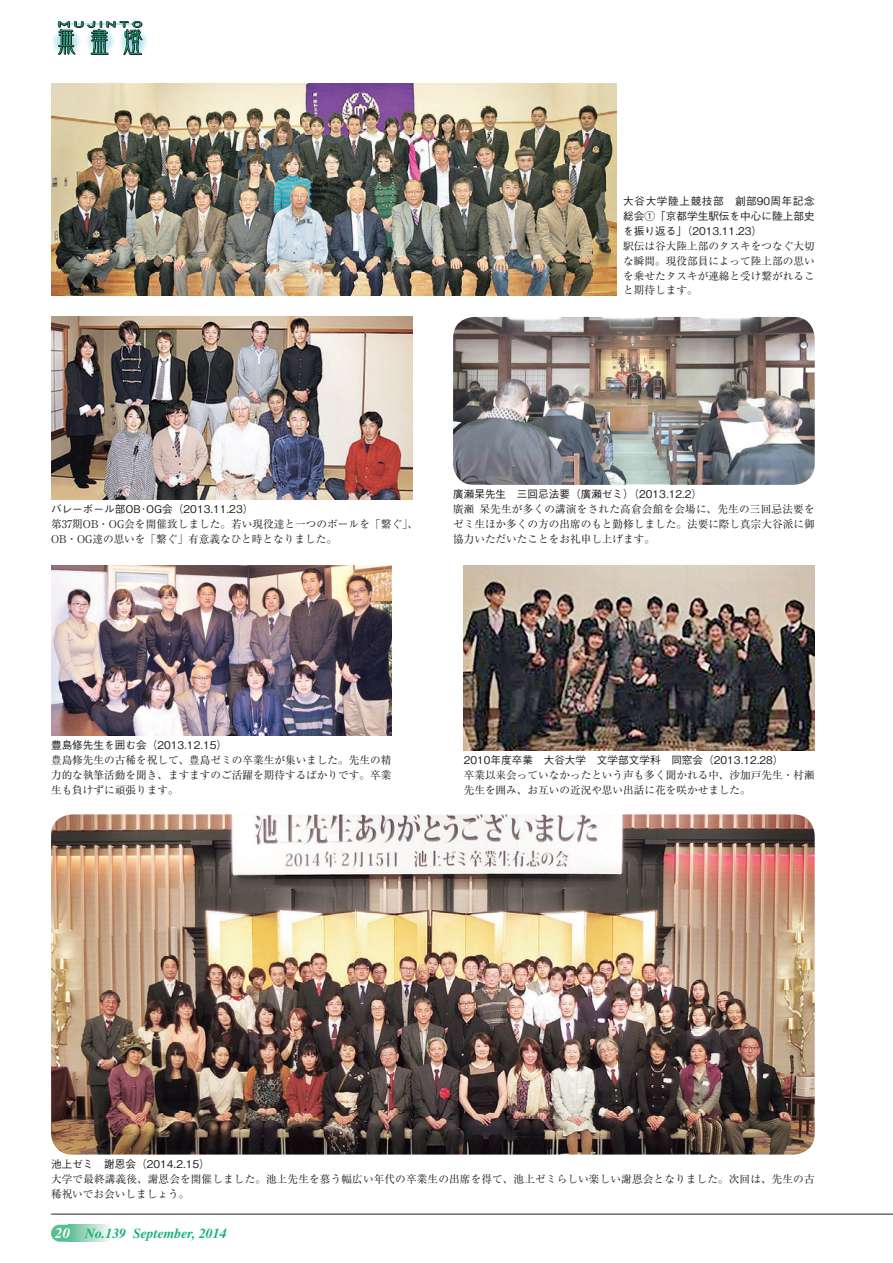
<style>
.page{position:relative;width:893px;height:1263px;background:#fff}
.page>*{position:absolute;margin:0;border:0;box-sizing:border-box;transform-origin:0 0}
.t1{font:italic 700 13.8px "Times";color:#13b27b}
.t2{font:10.65px/14.9px "Ryumin Pr 5 Regular 90 pv RKSJ H";color:#231f20;text-align:justify}
.t3{font:10.65px/14.9px "Gothic BBB Pr 5 Medium 90 pv RKSJ H";color:#231f20;text-align:justify}
.s1{font-size:14.85px;color:#fff}
</style>
<div class="page">
<svg style="left:118px;top:26px;width:30px;height:30px"></svg>
<svg style="left:51px;top:26px;width:30px;height:30px"></svg>
<svg style="left:58px;top:21px;width:85px;height:35px"></svg>
<div style="left:68px;top:1225px;width:43px;height:17px;background:linear-gradient(to right,#59bc90,#fbfaf8)"></div>
<svg style="left:51px;top:1225px;width:17px;height:17px"></svg>
<hr style="left:51px;top:1214px;width:841px;height:1px;background:#231f20">
<img style="left:51px;top:83px;width:566px;height:213px">
<img style="left:51px;top:317px;width:361px;height:183px">
<img style="left:453px;top:317px;width:361px;height:168px;border-radius:21px">
<img style="left:463px;top:566px;width:351px;height:185px">
<img style="left:51px;top:814px;width:763px;height:341px;border-radius:21px">
<img style="left:51px;top:566px;width:340px;height:170px">
<p class="t3" style="left:623px;top:195px;width:193px">大谷大学陸上競技部　創部90周年記念総会①「京都学生駅伝を中心に陸上部史を振り返る」（2013.11.23）</p>
<p class="t2" style="left:623px;top:240px;width:193px">駅伝は谷大陸上部のタスキをつなぐ大切な瞬間。現役部員によって陸上部の思いを乗せたタスキが連綿と受け繋がれること期待します。</p>
<p class="t3" style="left:51px;top:503px;width:204px">バレーボール部OB･OG会（2013.11.23）</p>
<p class="t2" style="left:51px;top:518px;width:368px">第37期OB・OG会を開催致しました。若い現役達と一つのボールを「繋ぐ」、<br>OB・OG達の思いを「繋ぐ」有意義なひと時となりました。</p>
<p class="t3" style="left:453px;top:489px;width:251px">廣瀬杲先生　三回忌法要（廣瀬ゼミ）（2013.12.2）</p>
<p class="t2" style="left:453px;top:503px;width:363px">廣瀬 杲先生が多くの講演をされた高倉会館を会場に、先生の三回忌法要をゼミ生ほか多くの方の出席のもと勤修しました。法要に際し真宗大谷派に御協力いただいたことをお礼申し上げます。</p>
<p class="t3" style="left:51px;top:739px;width:178px">豊島修先生を囲む会（2013.12.15）</p>
<p class="t2" style="left:51px;top:754px;width:342px">豊島修先生の古稀を祝して、豊島ゼミの卒業生が集いました。先生の精力的な執筆活動を聞き、ますますのご活躍を期待するばかりです。卒業生も負けずに頑張ります。</p>
<p class="t3" style="left:463px;top:754px;width:321px">2010年度卒業　大谷大学　文学部文学科　同窓会（2013.12.28）</p>
<p class="t2" style="left:463px;top:769px;width:352px">卒業以来会っていなかったという声も多く聞かれる中、沙加戸先生・村瀬先生を囲み、お互いの近況や思い出話に花を咲かせました。</p>
<p class="t3" style="left:51px;top:1158px;width:160px">池上ゼミ　謝恩会（2014.2.15）</p>
<p class="t2" style="left:51px;top:1173px;width:765px">大学で最終講義後、謝恩会を開催しました。池上先生を慕う幅広い年代の卒業生の出席を得て、池上ゼミらしい楽しい謝恩会となりました。次回は、先生の古稀祝いでお会いしましょう。</p>
<p class="t1" style="left:55px;top:1228px;width:173px"><span class="s1">20</span> No.139 September, 2014</p>
</div>
